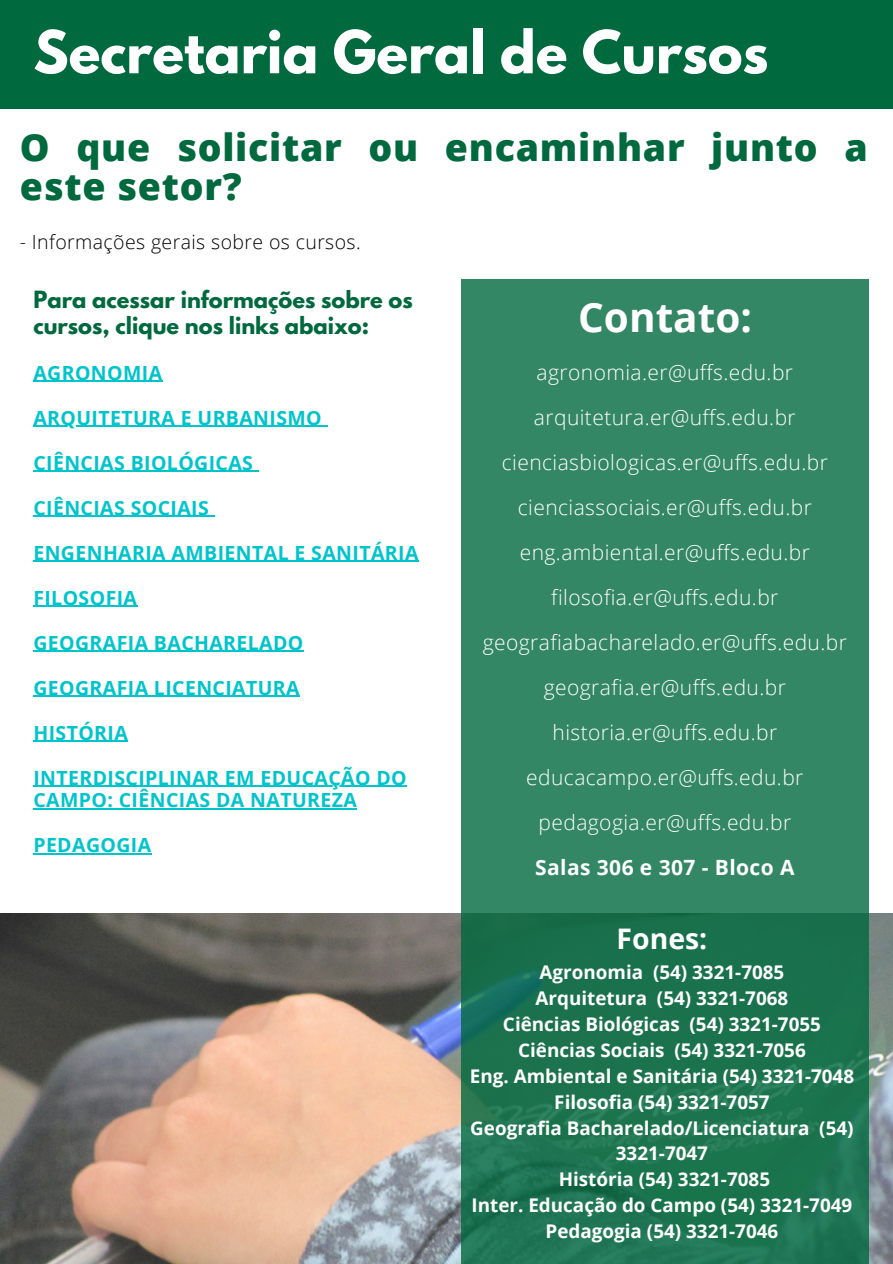
<style>
.page{position:relative;width:893px;height:1264px;background:#fff}
.page>*{position:absolute;margin:0;border:0;box-sizing:border-box;transform-origin:0 0}
.t1{font:700 52.5px "League Spartan";color:#fff}
.t2{font:700 40.5px "Open Sans";color:#fff}
.t3{font:800 37.5px/38.2px "Open Sans";letter-spacing:.02em;color:#00693e}
.t4{font:700 28.35px "Open Sans";color:#fff}
.t5{font:300 21px/45px "Open Sans";letter-spacing:.02em;color:#fff;text-align:center}
.t6{font:700 21px/25.8px "League Spartan";color:#00693e}
.t7{font:700 21px "Open Sans";letter-spacing:.02em;color:#fff}
.t8{font:700 19.5px/22.5px "Open Sans";letter-spacing:.02em;color:#00c4cc}
.t9{font:300 19.5px "Open Sans";letter-spacing:.02em;color:#000}
.t10{font:700 18.9px/25.8px "Open Sans";color:#fff;text-align:center}
</style>
<div class="page">
<img style="left:0;top:913px;width:892px;height:350px">
<svg style="left:461px;top:279px;width:408px;height:984px;background:#2a7f5c"></svg>
<div style="left:0;top:0;width:892px;height:109px;background:#00693e"></div>
<hr style="left:33px;top:381px;width:129px;height:1px;background:#00c4cc">
<hr style="left:33px;top:426px;width:289px;height:1px;background:#00c4cc">
<hr style="left:33px;top:471px;width:220px;height:1px;background:#00c4cc">
<hr style="left:33px;top:516px;width:176px;height:1px;background:#00c4cc">
<hr style="left:33px;top:561px;width:386px;height:1px;background:#00c4cc">
<hr style="left:33px;top:606px;width:104px;height:1px;background:#00c4cc">
<hr style="left:33px;top:651px;width:271px;height:1px;background:#00c4cc">
<hr style="left:33px;top:696px;width:267px;height:1px;background:#00c4cc">
<hr style="left:33px;top:741px;width:95px;height:1px;background:#00c4cc">
<hr style="left:33px;top:786px;width:374px;height:1px;background:#00c4cc">
<hr style="left:33px;top:808px;width:324px;height:1px;background:#00c4cc">
<hr style="left:33px;top:853px;width:119px;height:1px;background:#00c4cc">
<h1 class="t1" style="left:33px;top:26px;width:736px">Secretaria Geral de Cursos</h1>
<h3 class="t3" style="left:20px;top:128px;width:849px">O que solicitar ou encaminhar junto a este setor?</h3>
<p class="t9" style="left:20px;top:228px;width:342px">- Informações gerais sobre os cursos.</p>
<p class="t6" style="left:33px;top:289px;width:381px">Para acessar informações sobre os cursos, clique nos links abaixo:</p>
<p class="t8" style="left:33px;top:361px;width:130px">AGRONOMIA</p>
<p class="t8" style="left:33px;top:406px;width:290px">ARQUITETURA E URBANISMO</p>
<p class="t8" style="left:33px;top:451px;width:221px">CIÊNCIAS BIOLÓGICAS</p>
<p class="t8" style="left:33px;top:496px;width:177px">CIÊNCIAS SOCIAIS</p>
<p class="t8" style="left:33px;top:541px;width:386px">ENGENHARIA AMBIENTAL E SANITÁRIA</p>
<p class="t8" style="left:33px;top:586px;width:105px">FILOSOFIA</p>
<p class="t8" style="left:33px;top:631px;width:271px">GEOGRAFIA BACHARELADO</p>
<p class="t8" style="left:33px;top:676px;width:268px">GEOGRAFIA LICENCIATURA</p>
<p class="t8" style="left:33px;top:721px;width:96px">HISTÓRIA</p>
<p class="t8" style="left:33px;top:766px;width:375px">INTERDISCIPLINAR EM EDUCAÇÃO DO<br>CAMPO: CIÊNCIAS DA NATUREZA</p>
<p class="t8" style="left:33px;top:833px;width:119px">PEDAGOGIA</p>
<h2 class="t2" style="left:578px;top:288px;width:175px">Contato:</h2>
<p class="t5" style="left:482px;top:349px;width:365px">agronomia.er@uffs.edu.br arquitetura.er@uffs.edu.br cienciasbiologicas.er@uffs.edu.br cienciassociais.er@uffs.edu.br eng.ambiental.er@uffs.edu.br filosofia.er@uffs.edu.br geografiabacharelado.er@uffs.edu.br geografia.er@uffs.edu.br historia.er@uffs.edu.br educacampo.er@uffs.edu.br pedagogia.er@uffs.edu.br</p>
<p class="t7" style="left:535px;top:853px;width:261px">Salas 306 e 307 - Bloco A</p>
<h3 class="t4" style="left:616px;top:918px;width:92px">Fones:</h3>
<p class="t10" style="left:470px;top:959px;width:386px">Agronomia (54) 3321-7085<br>Arquitetura (54) 3321-7068<br>Ciências Biológicas (54) 3321-7055<br>Ciências Sociais (54) 3321-7056<br>Eng. Ambiental e Sanitária (54) 3321-7048<br>Filosofia (54) 3321-7057<br>Geografia Bacharelado/Licenciatura (54)<br>3321-7047<br>História (54) 3321-7085<br>Inter. Educação do Campo (54) 3321-7049<br>Pedagogia (54) 3321-7046</p>
</div>
